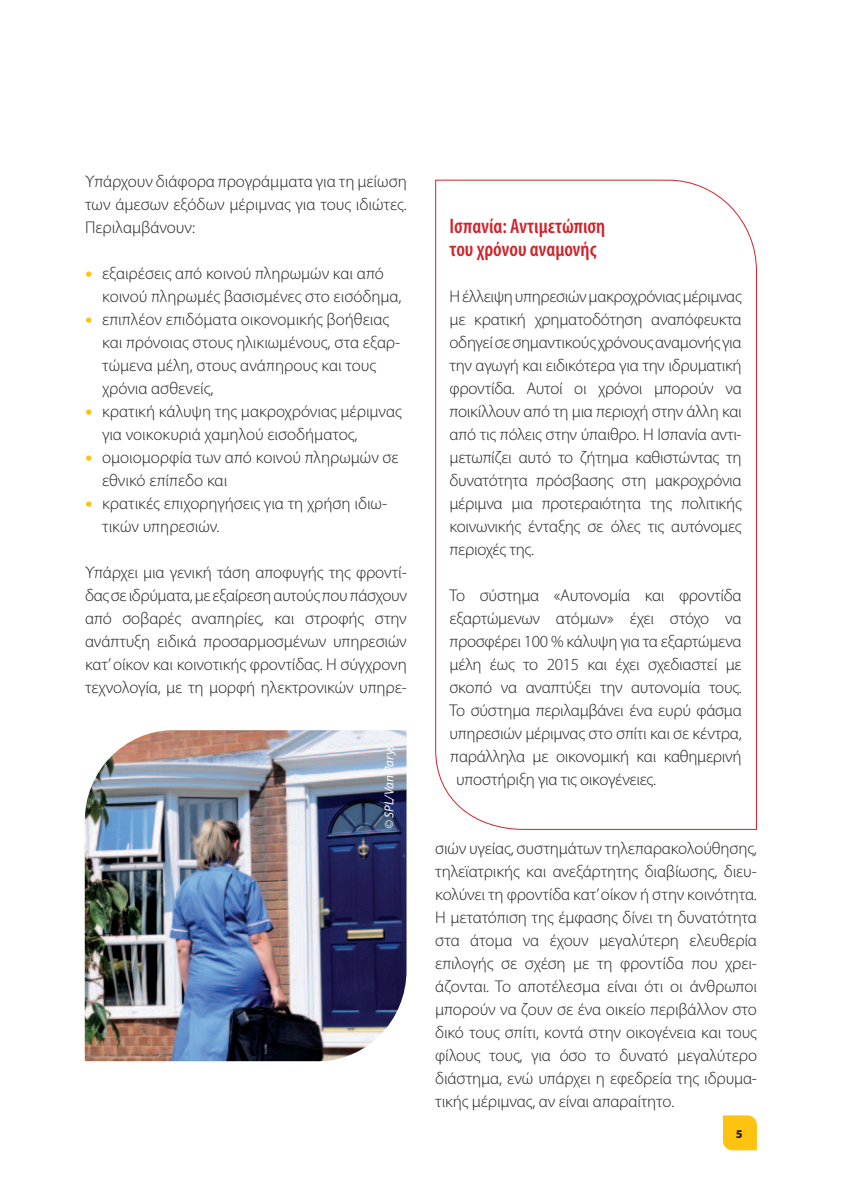
<style>
.page{position:relative;width:842px;height:1191px;background:#fff}
.page>*{position:absolute;margin:0;border:0;box-sizing:border-box;transform-origin:0 0}
.t1{font:600 condensed 21px/23px "Myriad Pro";color:#d1232a}
.t2{font:300 17px/23px "Myriad Pro";letter-spacing:-.005em;color:#231f20}
.t3{font:italic 13px "Myriad Pro";color:#fff}
.t4{font:900 12px "Myriad Pro";color:#231f20}
.s1{font-size:30px;color:#fec210}
</style>
<div class="page">
<svg style="left:723px;top:1115px;width:34px;height:35px"></svg>
<svg style="left:435px;top:179px;width:322px;height:651px"></svg>
<img style="left:85px;top:730px;width:321px;height:331px">
<p class="t2" style="left:85px;top:172px;width:323px;text-align:justify">Υπάρχουν διάφορα προγράμματα για τη μείωση των άμεσων εξόδων μέριμνας για τους ιδιώτες.<br>Περιλαμβάνουν:</p>
<p class="t2" style="left:102px;top:264px;width:301px;text-indent:-17px"><span class="s1">•</span> εξαιρέσεις από κοινού πληρωμών και από κοινού πληρωμές βασισμένες στο εισόδημα,</p>
<p class="t2" style="left:102px;top:310px;width:300px;text-indent:-17px"><span class="s1">•</span> επιπλέον επιδόματα οικονομικής βοήθειας και πρόνοιας στους ηλικιωμένους, στα εξαρ&shy;τώμενα μέλη, στους ανάπηρους και τους χρόνια ασθενείς,</p>
<p class="t2" style="left:102px;top:402px;width:301px;text-indent:-17px"><span class="s1">•</span> κρατική κάλυψη της μακροχρόνιας μέριμνας για νοικοκυριά χαμηλού εισοδήματος,</p>
<p class="t2" style="left:102px;top:448px;width:298px;text-indent:-17px"><span class="s1">•</span> ομοιομορφία των από κοινού πληρωμών σε εθνικό επίπεδο και</p>
<p class="t2" style="left:102px;top:494px;width:287px;text-indent:-17px"><span class="s1">•</span> κρατικές επιχορηγήσεις για τη χρήση ιδιω&shy;τικών υπηρεσιών.</p>
<p class="t2" style="left:85px;top:563px;width:323px;text-align:justify">Υπάρχει μια γενική τάση αποφυγής της φροντί&shy;δας σε ιδρύματα, με εξαίρεση αυτούς που πάσχουν από σοβαρές αναπηρίες, και στροφής στην ανάπτυξη ειδικά προσαρμοσμένων υπηρεσιών κατ’ οίκον και κοινοτικής φροντίδας. Η σύγχρονη τεχνολογία, με τη μορφή ηλεκτρονικών υπηρε-</p>
<p class="t3" style="left:384px;top:829px;width:86px;rotate:-90deg">© SPL/Van Parys</p>
<p class="t1" style="left:449px;top:217px;width:157px">Ισπανία: Αντιμετώπιση του χρόνου αναμονής</p>
<p class="t2" style="left:449px;top:287px;width:294px;text-align:justify">Η έλλειψη υπηρεσιών μακροχρόνιας μέ ρι μνας με κρατική χρηματοδότηση αναπόφευκτα οδηγεί σε σημαντικούς χρόνους αναμονής για την αγωγή και ειδικότερα για την ιδρυματική φροντίδα. Αυτοί οι χρόνοι μπορούν να ποικίλλουν από τη μια περιοχή στην άλλη και από τις πόλεις στην ύπαιθρο. Η Ισπανία αντι&shy;μετωπίζει αυτό το ζήτημα καθιστώντας τη δυνατότητα πρόσβασης στη μακροχρόνια μέριμνα μια προτεραιότητα της πολιτικής κοινωνικής ένταξης σε όλες τις αυτόνομες περιοχές της.</p>
<p class="t2" style="left:449px;top:586px;width:294px">Το σύστημα «Αυτονομία και φροντίδα</p>
<p class="t2" style="left:449px;top:609px;width:294px">εξαρτώμενων ατόμων» έχει στόχο να</p>
<p class="t2" style="left:449px;top:632px;width:294px">προσφέρει 100 % κάλυψη για τα εξαρτώμενα</p>
<p class="t2" style="left:449px;top:655px;width:294px">μέλη έως το 2015 και έχει σχεδιαστεί με</p>
<p class="t2" style="left:449px;top:678px;width:294px">σκοπό να αναπτύξει την αυτονομία τους.</p>
<p class="t2" style="left:449px;top:701px;width:294px">Το σύστημα περιλαμβάνει ένα ευρύ φάσμα</p>
<p class="t2" style="left:449px;top:724px;width:294px">υπηρεσιών μέριμνας στο σπίτι και σε κέντρα,</p>
<p class="t2" style="left:450px;top:747px;width:293px">παράλληλα με οικονομική και καθημερινή</p>
<p class="t2" style="left:456px;top:770px;width:201px">υποστήριξη για τις οικογένειες.</p>
<p class="t2" style="left:435px;top:839px;width:323px;text-align:justify">σιών υγείας, συστημάτων τηλεπαρακολούθησης, τηλεϊατρικής και ανεξάρτητης διαβίωσης, διευ&shy;κολύνει τη φροντίδα κατ’ οίκον ή στην κοινότητα.<br>Η μετατόπιση της έμφασης δίνει τη δυνατότητα στα άτομα να έχουν μεγαλύτερη ελευθερία επιλογής σε σχέση με τη φροντίδα που χρει&shy;άζονται. Το αποτέλεσμα είναι ότι οι άνθρωποι μπορούν να ζουν σε ένα οικείο περιβάλλον στο δικό τους σπίτι, κοντά στην οικογένεια και τους φίλους τους, για όσο το δυνατό μεγαλύτερο διάστημα, ενώ υπάρχει η εφεδρεία της ιδρυμα&shy;τικής μέριμνας, αν είναι απαραίτητο.</p>
<p class="t4" style="left:736px;top:1129px;width:8px">5</p>
</div>
